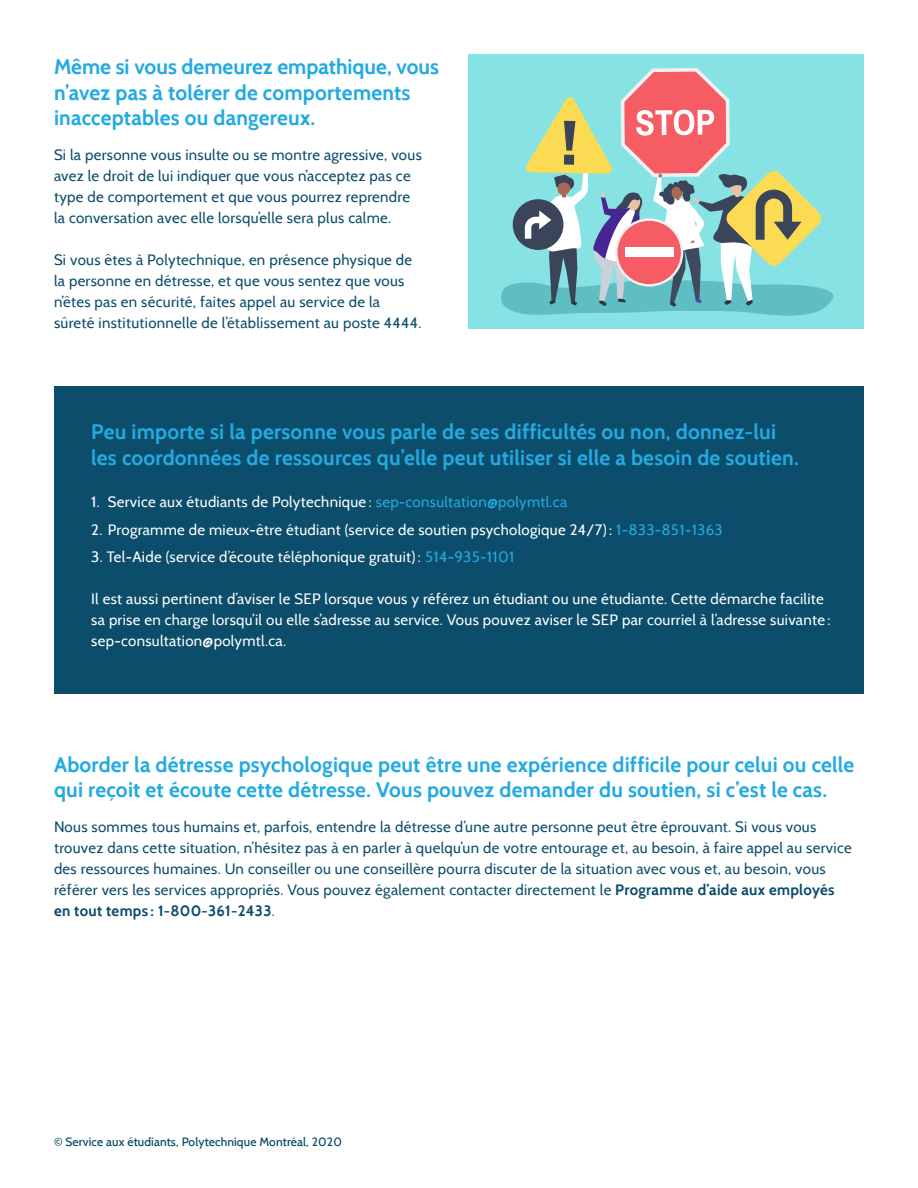
<style>
.page{position:relative;width:918px;height:1188px;background:#fff}
.page>*{position:absolute;margin:0;border:0;box-sizing:border-box;transform-origin:0 0}
.t1{font:700 21px/25.5px "Cabin";letter-spacing:.01em;color:#24aae1}
.t2{font:15px/21px "Cabin";letter-spacing:.02em;color:#0b4d6a}
.t3{font:15px/21px "Cabin";letter-spacing:.02em;color:#fff}
.t4{font:500 12px "Cabin";letter-spacing:.01em;color:#0b4d6a}
.s1{color:#24aae1}
.s2{font-weight:700}
</style>
<div class="page">
<div style="left:469px;top:54px;width:395px;height:274px;background:#87e3e3"></div>
<svg style="left:501px;top:68px;width:333px;height:248px"></svg>
<div style="left:54px;top:386px;width:810px;height:308px;background:#0b4d6a"></div>
<p class="t1" style="left:54px;top:54px;width:387px">Même si vous demeurez empathique, vous n’avez pas à tolérer de comportements inacceptables ou dangereux.</p>
<p class="t2" style="left:54px;top:144px;width:369px">Si la personne vous insulte ou se montre agressive, vous avez le droit de lui indiquer que vous n’acceptez pas ce type de comportement et que vous pourrez reprendre la conversation avec elle lorsqu’elle sera plus calme.</p>
<p class="t2" style="left:54px;top:249px;width:369px">Si vous êtes à Polytechnique, en présence physique de la personne en détresse, et que vous sentez que vous n’êtes pas en sécurité, faites appel au service de la sûreté institutionnelle de l’établissement au poste 4444.</p>
<p class="t1" style="left:91px;top:419px;width:709px">Peu importe si la personne vous parle de ses difficultés ou non, donnez-lui les coordonnées de ressources qu’elle peut utiliser si elle a besoin de soutien.</p>
<p class="t3" style="left:91px;top:491px;width:477px">1. Service aux étudiants de Polytechnique : <span class="s1">sep-consultation@polymtl.ca</span></p>
<p class="t3" style="left:91px;top:519px;width:633px">2. Programme de mieux-être étudiant (service de soutien psychologique 24/7) : <span class="s1">1-833-851-1363</span></p>
<p class="t3" style="left:91px;top:547px;width:425px">3. Tel-Aide (service d’écoute téléphonique gratuit) : <span class="s1">514-935-1101</span></p>
<p class="t3" style="left:91px;top:589px;width:741px">Il est aussi pertinent d’aviser le SEP lorsque vous y référez un étudiant ou une étudiante. Cette démarche facilite sa prise en charge lorsqu’il ou elle s’adresse au service. Vous pouvez aviser le SEP par courriel à l’adresse suivante : sep-consultation@polymtl.ca.</p>
<p class="t1" style="left:54px;top:752px;width:802px">Aborder la détresse psychologique peut être une expérience difficile pour celui ou celle qui reçoit et écoute cette détresse. Vous pouvez demander du soutien, si c’est le cas.</p>
<p class="t2" style="left:54px;top:816px;width:799px">Nous sommes tous humains et, parfois, entendre la détresse d’une autre personne peut être éprouvant. Si vous vous trouvez dans cette situation, n’hésitez pas à en parler à quelqu’un de votre entourage et, au besoin, à faire appel au service des ressources humaines. Un conseiller ou une conseillère pourra discuter de la situation avec vous et, au besoin, vous référer vers les services appropriés. Vous pouvez également contacter directement le <span class="s2">Programme d’aide aux employés en tout temps : 1-800-361-2433</span>.</p>
<p class="t4" style="left:54px;top:1134px;width:289px">© Service aux étudiants, Polytechnique Montréal, 2020</p>
</div>
